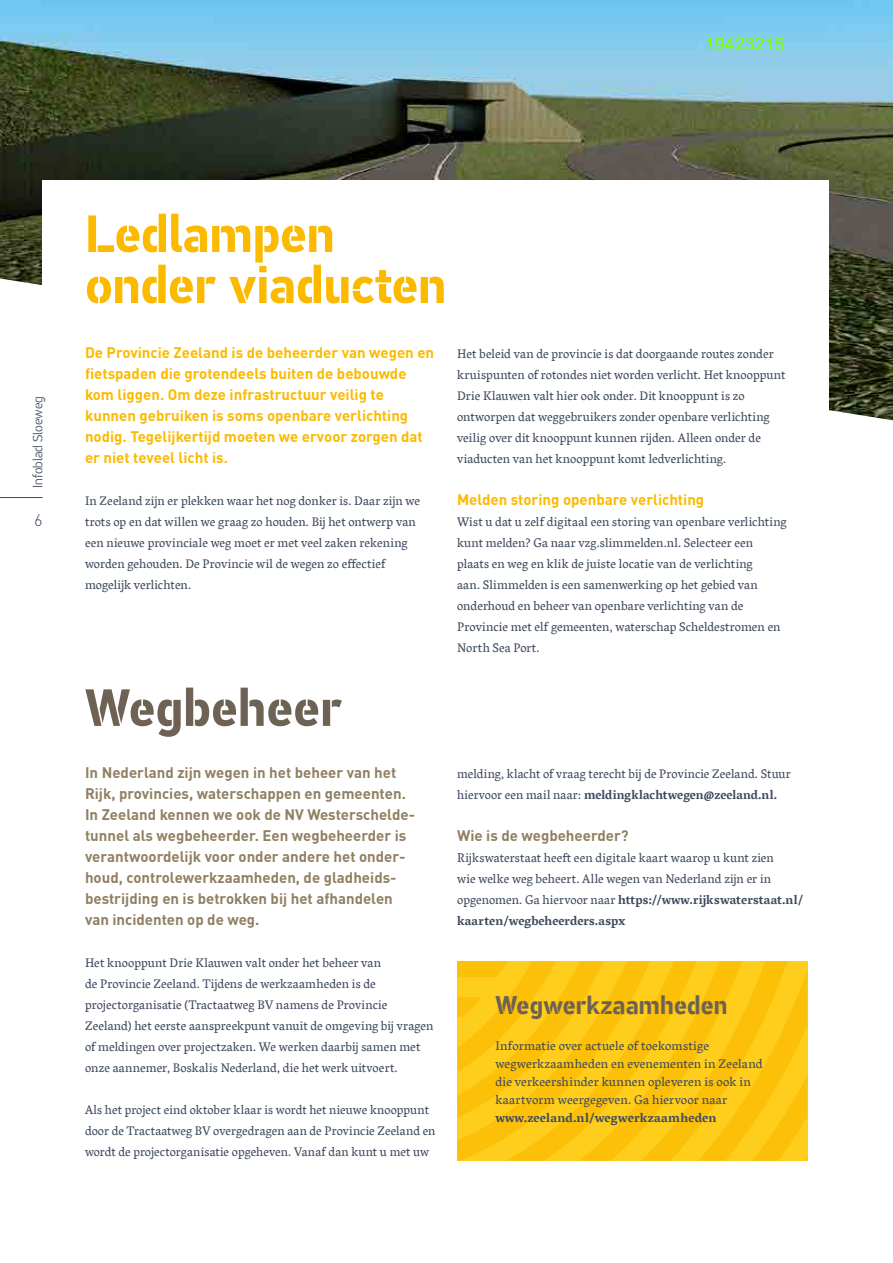
<style>
.page{position:relative;width:893px;height:1263px;background:#fff}
.page>*{position:absolute;margin:0;border:0;box-sizing:border-box;transform-origin:0 0}
.t1{font:700 52.5px/51px "PF Din Stencil";letter-spacing:-.005em;color:#fbba00}
.t2{font:700 52.5px "PF Din Stencil";color:#6d6253}
.t3{font:700 25.5px "PF Din Stencil";color:#6d6253}
.t4{font:18px "Arial";color:#7fff00}
.t5{font:300 16.5px "DINOT";color:#3d495e}
.t6{font:700 15px/21px "DINOT";color:#908062}
.t7{font:700 15px/21px "DINOT";color:#fbba00}
.t8{font:300 13.5px "PF Din Stencil";color:#3d495e}
.t9{font:12.75px/21px "Vesper Pro";letter-spacing:.005em;color:#3d495e}
.t10{font:700 12.75px "Vesper Pro";letter-spacing:.01em;color:#3d495e}
.s1{font-weight:700}
</style>
<div class="page">
<svg style="left:0;top:0;width:893px;height:278px;background:#608181"></svg>
<svg style="left:0;top:278px;width:893px;height:143px"></svg>
<div style="left:43px;top:180px;width:786px;height:393px;background:#fff"></div>
<svg style="left:457px;top:961px;width:350px;height:199px;background:#fdc612"></svg>
<hr style="left:0;top:497px;width:43px;height:1px;background:#3d495e">
<h3 class="t4" style="left:705px;top:31px;width:82px">19423215</h3>
<p class="t8" style="left:30px;top:488px;width:93px;rotate:-90deg">Infoblad Sloeweg</p>
<p class="t5" style="left:34px;top:510px;width:10px">6</p>
<h1 class="t1" style="left:85px;top:210px;width:363px">Ledlampen onder viaducten</h1>
<p class="t7" style="left:85px;top:342px;width:351px">De Provincie Zeeland is de beheerder van wegen en fietspaden die grotendeels buiten de bebouwde kom liggen. Om deze infrastructuur veilig te kunnen gebruiken is soms openbare verlichting nodig. Tegelijkertijd moeten we ervoor zorgen dat er niet teveel licht is.</p>
<p class="t9" style="left:85px;top:490px;width:337px">In Zeeland zijn er plekken waar het nog donker is. Daar zijn we trots op en dat willen we graag zo houden. Bij het ontwerp van een nieuwe provinciale weg moet er met veel zaken rekening worden gehouden. De Provincie wil de wegen zo effectief mogelijk verlichten.</p>
<h1 class="t2" style="left:85px;top:676px;width:258px">Wegbeheer</h1>
<p class="t6" style="left:85px;top:762px;width:331px">In Nederland zijn wegen in het beheer van het Rijk, provincies, waterschappen en gemeenten.<br>In Zeeland kennen we ook de NV Westerschelde&shy;tunnel als wegbeheerder. Een wegbeheerder is verantwoordelijk voor onder andere het onder&shy;houd, controlewerkzaamheden, de gladheids&shy;bestrijding en is betrokken bij het afhandelen van incidenten op de weg.</p>
<p class="t9" style="left:85px;top:952px;width:350px">Het knooppunt Drie Klauwen valt onder het beheer van<br>de Provincie Zeeland. Tijdens de werkzaamheden is de projectorganisatie (Tractaatweg BV namens de Provincie Zeeland) het eerste aanspreekpunt vanuit de omgeving bij vragen of meldingen over projectzaken. We werken daarbij samen met onze aannemer, Boskalis Nederland, die het werk uitvoert.</p>
<p class="t9" style="left:85px;top:1099px;width:352px">Als het project eind oktober klaar is wordt het nieuwe knooppunt door de Tractaatweg BV overgedragen aan de Provincie Zeeland en wordt de projectorganisatie opgeheven. Vanaf dan kunt u met uw</p>
<p class="t9" style="left:457px;top:343px;width:330px">Het beleid van de provincie is dat doorgaande routes zonder kruispunten of rotondes niet worden verlicht. Het knooppunt Drie Klauwen valt hier ook onder. Dit knooppunt is zo ontworpen dat weggebruikers zonder openbare verlichting veilig over dit knooppunt kunnen rijden. Alleen onder de viaducten van het knooppunt komt ledverlichting.</p>
<p class="t7" style="left:457px;top:489px;width:249px">Melden storing openbare verlichting</p>
<p class="t9" style="left:457px;top:511px;width:331px">Wist u dat u zelf digitaal een storing van openbare verlichting kunt melden? Ga naar vzg.slimmelden.nl. Selecteer een plaats en weg en klik de juiste locatie van de verlichting<br>aan. Slimmelden is een samenwerking op het gebied van onderhoud en beheer van openbare verlichting van de Provincie met elf gemeenten, waterschap Scheldestromen en North Sea Port.</p>
<p class="t9" style="left:457px;top:763px;width:335px">melding, klacht of vraag terecht bij de Provincie Zeeland. Stuur hiervoor een mail naar: <span class="s1">meldingklachtwegen@zeeland.nl.</span></p>
<p class="t6" style="left:457px;top:825px;width:173px">Wie is de wegbeheerder?</p>
<p class="t9" style="left:457px;top:847px;width:348px">Rijkswaterstaat heeft een digitale kaart waarop u kunt zien<br>wie welke weg beheert. Alle wegen van Nederland zijn er in opgenomen. Ga hiervoor naar <span class="s1">https://www.rijkswaterstaat.nl/ kaarten/wegbeheerders.aspx</span></p>
<h2 class="t3" style="left:495px;top:989px;width:234px">Wegwerkzaamheden</h2>
<p class="t9" style="left:495px;top:1036px;width:269px;line-height:18px">Informatie over actuele of toekomstige wegwerkzaamheden en evenementen in Zeeland die verkeershinder kunnen opleveren is ook in kaartvorm weergegeven. Ga hiervoor naar</p>
<p class="t10" style="left:495px;top:1108px;width:223px">www.zeeland.nl/wegwerkzaamheden</p>
</div>
